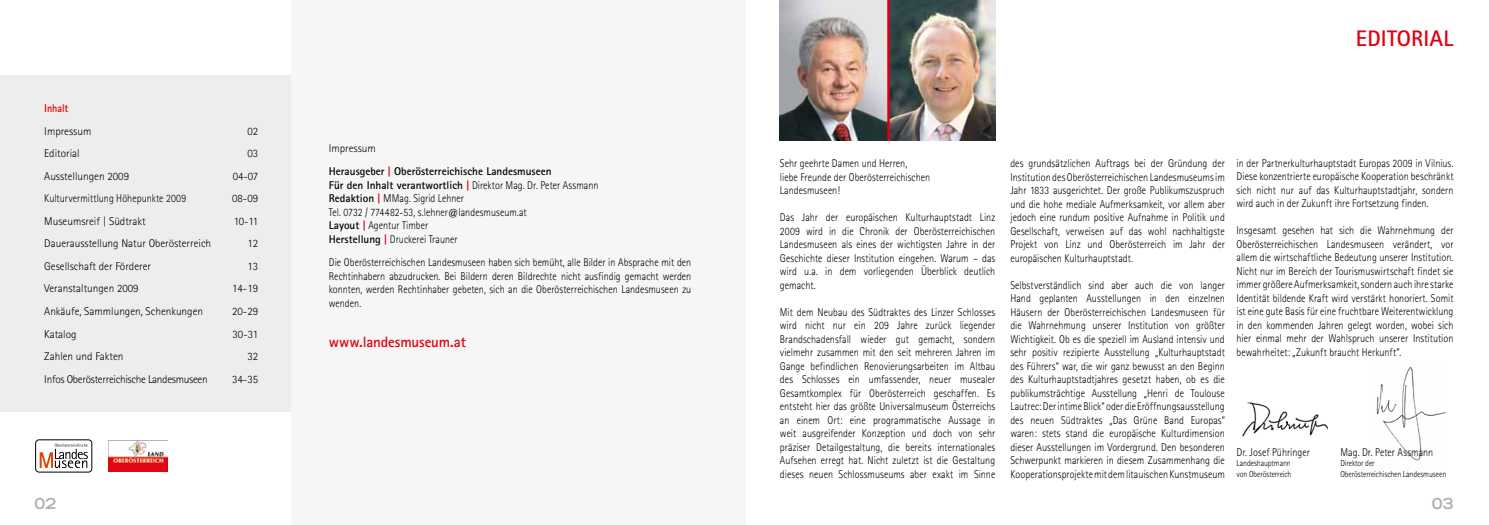
<style>
.page{position:relative;width:1489px;height:525px;background:#fff}
.page>*{position:absolute;margin:0;border:0;box-sizing:border-box;transform-origin:0 0}
.t1{font:700 22.5px "Rotis Sans Serif";letter-spacing:.01em;color:#e2000e}
.t2{font:700 15px "Rotis Sans Serif";letter-spacing:-.01em;color:#e2000e}
.t3{font:700 expanded 15px "Trade Gothic LH";color:#b1b1b1}
.t4{font:300 11.25px/13.5px "Rotis Sans Serif";color:#000;text-align:justify;scale:.9 1}
.t5{font:300 11.25px "Rotis Sans Serif";color:#000}
.t6{font:700 11.25px/23.5px "Rotis Sans Serif";color:#000}
.t7{font:300 11.25px "Rotis Sans Serif";letter-spacing:-.025em;color:#000}
.t8{font:700 11.25px "Rotis Sans Serif";letter-spacing:-.01em;color:#e2000e}
.t9{font:300 8.75px "Rotis Sans Serif";letter-spacing:-.01em;color:#000;scale:.9 1}
.s1{font-weight:300}
.s2{color:#db000c}
.s3{font-weight:700}
.s4{font-weight:700;color:#db000c}
</style>
<div class="page">
<div style="left:0;top:75px;width:293px;height:336px;background:#ededed"></div>
<img style="left:1376px;top:367px;width:69px;height:94px">
<img style="left:1242px;top:402px;width:85px;height:34px">
<div style="left:291px;top:0;width:454px;height:524px;background:#f6f6f6"></div>
<img style="left:889px;top:0;width:106px;height:141px">
<img style="left:780px;top:0;width:107px;height:141px">
<hr style="left:887px;top:0;width:2px;height:141px;background:#de000d">
<img style="left:109px;top:440px;width:59px;height:31px">
<div style="left:35px;top:439px;width:57px;height:33px;border:1px solid #000;border-radius:3px"></div>
<svg style="left:40px;top:443px;width:48px;height:25px"></svg>
<p class="t8" style="left:44px;top:101px;width:26px">Inhalt</p>
<p class="t5" style="left:44px;top:124px;width:49px">Impressum</p>
<p class="t5" style="left:247px;top:124px;width:12px">02</p>
<p class="t5" style="left:44px;top:147px;width:37px">Editorial</p>
<p class="t5" style="left:247px;top:147px;width:12px">03</p>
<p class="t5" style="left:44px;top:169px;width:86px">Ausstellungen 2009</p>
<p class="t5" style="left:233px;top:169px;width:27px">04-07</p>
<p class="t4" style="left:44px;top:192px;width:159px">Kulturvermittlung Höhepunkte 2009</p>
<p class="t5" style="left:232px;top:192px;width:28px">08-09</p>
<p class="t5" style="left:44px;top:214px;width:103px">Museumsreif | Südtrakt</p>
<p class="t5" style="left:234px;top:214px;width:26px">10-11</p>
<p class="t5" style="left:44px;top:237px;width:168px">Dauerausstellung Natur Oberösterreich</p>
<p class="t5" style="left:247px;top:237px;width:12px">12</p>
<p class="t5" style="left:44px;top:259px;width:108px">Gesellschaft der Förderer</p>
<p class="t5" style="left:247px;top:259px;width:12px">13</p>
<p class="t5" style="left:44px;top:282px;width:96px">Veranstaltungen 2009</p>
<p class="t5" style="left:232px;top:282px;width:28px">14-19</p>
<p class="t5" style="left:44px;top:304px;width:160px">Ankäufe, Sammlungen, Schenkungen</p>
<p class="t5" style="left:232px;top:304px;width:28px">20-29</p>
<p class="t5" style="left:44px;top:327px;width:34px">Katalog</p>
<p class="t5" style="left:232px;top:327px;width:27px">30-31</p>
<p class="t5" style="left:44px;top:349px;width:81px">Zahlen und Fakten</p>
<p class="t5" style="left:247px;top:349px;width:12px">32</p>
<p class="t7" style="left:44px;top:372px;width:165px">Infos Oberösterreichische Landesmuseen</p>
<p class="t5" style="left:232px;top:372px;width:28px">34-35</p>
<h2 class="t3" style="left:35px;top:493px;width:23px">02</h2>
<p class="t6" style="left:329px;top:136px;width:224px"><span class="s1">Impressum<br></span>Herausgeber <span class="s2">|</span> Oberösterreichische Landesmuseen</p>
<p class="t4" style="left:329px;top:178px;width:301px;text-align:left"><span class="s3">Für den Inhalt verantwortlich</span> <span class="s4">|</span> Direktor Mag. Dr. Peter Assmann <span class="s3">Redaktion</span> <span class="s4">|</span> MMag. Sigrid Lehner<br>Tel. 0732 / 774482-53, s.lehner@landesmuseum.at<br><span class="s3">Layout</span> <span class="s4">|</span> Agentur Timber<br><span class="s3">Herstellung</span> <span class="s4">|</span> Druckerei Trauner</p>
<p class="t4" style="left:329px;top:255px;width:404px">Die Oberösterreichischen Landesmuseen haben sich bemüht, alle Bilder in Absprache mit den Rechtinhabern abzudrucken. Bei Bildern deren Bildrechte nicht ausfindig gemacht werden konnten, werden Rechtinhaber gebeten, sich an die Oberösterreichischen Landesmuseen zu wenden.</p>
<h2 class="t2" style="left:329px;top:332px;width:139px">www.landesmuseum.at</h2>
<h1 class="t1" style="left:1355px;top:24px;width:99px">EDITORIAL</h1>
<p class="t4" style="left:780px;top:156px;width:168px;text-align:left">Sehr geehrte Damen und Herren,<br>liebe Freunde der Oberösterreichischen<br>Landesmuseen!</p>
<p class="t4" style="left:780px;top:210px;width:241px">Das Jahr der europäischen Kulturhauptstadt Linz 2009 wird in die Chronik der Oberösterreichischen Landesmuseen als eines der wichtigsten Jahre in der Geschichte dieser Institution eingehen. Warum – das wird u.a. in dem vorliegenden Überblick deutlich gemacht.</p>
<p class="t4" style="left:780px;top:305px;width:241px">Mit dem Neubau des Südtraktes des Linzer Schlosses wird nicht nur ein 209 Jahre zurück liegender Brandschadensfall wieder gut gemacht, sondern vielmehr zusammen mit den seit mehreren Jahren im Gange befindlichen Renovierungsarbeiten im Altbau des Schlosses ein umfassender, neuer musealer Gesamtkomplex für Oberösterreich geschaffen. Es entsteht hier das größte Universalmuseum Österreichs an einem Ort: eine programmatische Aussage in weit ausgreifender Konzeption und doch von sehr präziser Detailgestaltung, die bereits internationales Aufsehen erregt hat. Nicht zuletzt ist die Gestaltung dieses neuen Schlossmuseums aber exakt im Sinne</p>
<p class="t4" style="left:1010px;top:156px;width:240px">des grundsätzlichen Auftrags bei der Gründung der Institution desOberösterreichischen Landesmuseumsim Jahr 1833 ausgerichtet. Der große Publikumszuspruch und die hohe mediale Aufmerksamkeit, vor allem aber jedoch eine rundum positive Aufnahme in Politik und Gesellschaft, verweisen auf das wohl nachhaltigste Projekt von Linz und Oberösterreich im Jahr der europäischen Kulturhauptstadt.</p>
<p class="t4" style="left:1010px;top:278px;width:240px">Selbstverständlich sind aber auch die von langer Hand geplanten Ausstellungen in den einzelnen Häusern der Oberösterreichischen Landesmuseen für die Wahrnehmung unserer Institution von größter Wichtigkeit. Ob es die speziell im Ausland intensiv und sehr positiv rezipierte Ausstellung „Kulturhauptstadt des Führers“ war, die wir ganz bewusst an den Beginn des Kulturhauptstadtjahres gesetzt haben, ob es die publikumsträchtige Ausstellung „Henri de Toulouse Lautrec:DerintimeBlick“ oderdie Eröffnungsausstellung des neuen Südtraktes „Das Grüne Band Europas“ waren: stets stand die europäische Kulturdimension dieser Ausstellungen im Vordergrund. Den besonderen Schwerpunkt markieren in diesem Zusammenhang die KooperationsprojektemitdemlitauischenKunstmuseum</p>
<p class="t4" style="left:1236px;top:156px;width:242px">in der Partnerkulturhauptstadt Europas 2009 in Vilnius.<br>Diese konzentrierte europäische Kooperation beschränkt sich nicht nur auf das Kulturhauptstadtjahr, sondern wird auch in der Zukunft ihre Fortsetzung finden.</p>
<p class="t4" style="left:1236px;top:223px;width:242px">Insgesamt gesehen hat sich die Wahrnehmung der Oberösterreichischen Landesmuseen verändert, vor allem die wirtschaftliche Bedeutung unserer Institution.<br>Nicht nur im Bereich der Tourismuswirtschaft findet sie immer größere Aufmerksamkeit,sondern auch ihre starke Identität bildende Kraft wird verstärkt honoriert. Somit ist eine gute Basis für eine fruchtbare Weiterentwicklung in den kommenden Jahren gelegt worden, wobei sich hier einmal mehr der Wahlspruch unserer Institution bewahrheitet: „Zukunft braucht Herkunft“.</p>
<p class="t4" style="left:1236px;top:445px;width:83px">Dr. Josef Pühringer</p>
<p class="t4" style="left:1340px;top:445px;width:105px">Mag. Dr. Peter Assmann</p>
<p class="t9" style="left:1236px;top:458px;width:62px">Landeshauptmann</p>
<p class="t9" style="left:1340px;top:458px;width:40px">Direktor der</p>
<p class="t9" style="left:1236px;top:468px;width:63px">von Oberösterreich</p>
<p class="t9" style="left:1340px;top:468px;width:119px">Oberösterreichischen Landesmuseen</p>
<h2 class="t3" style="left:1431px;top:493px;width:23px">03</h2>
</div>
